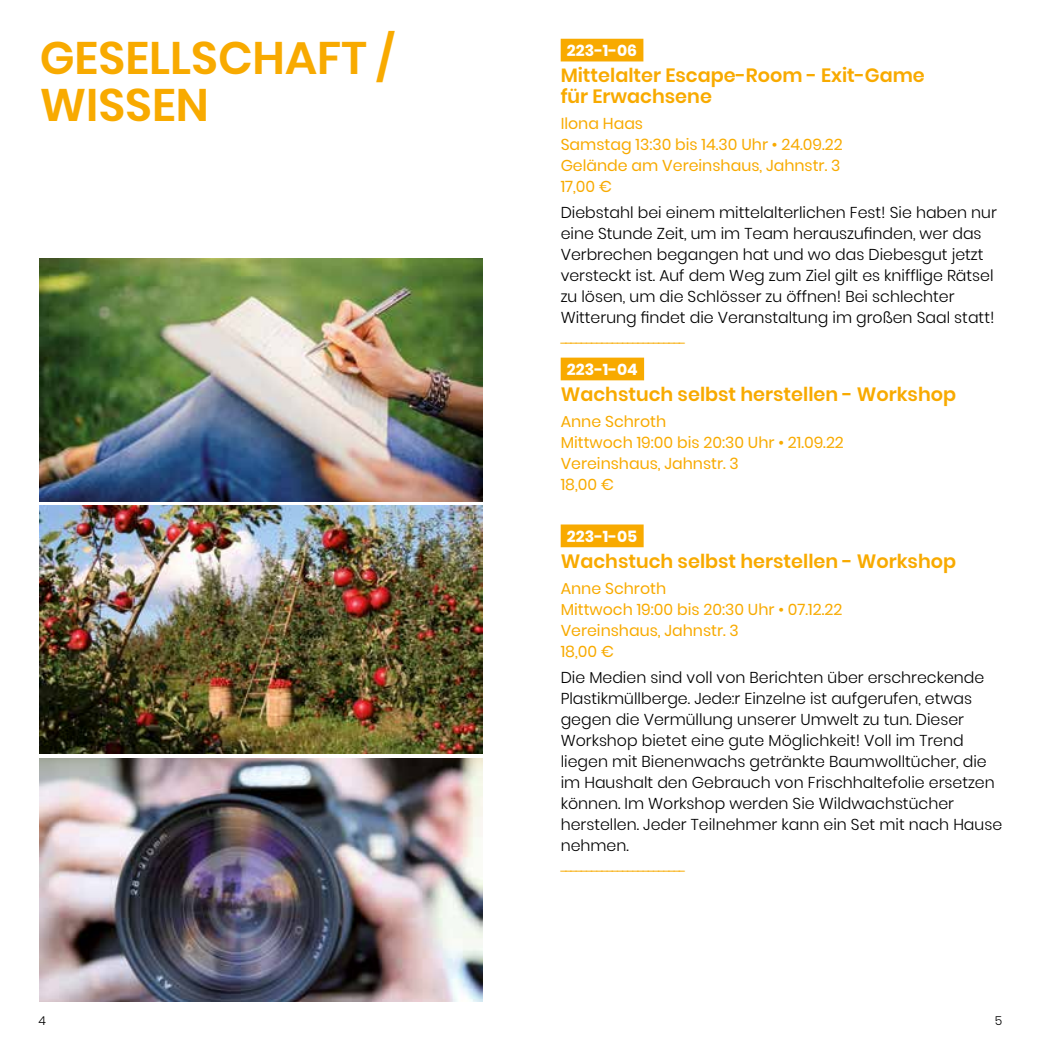
<style>
.page{position:relative;width:1042px;height:1042px;background:#fff}
.page>*{position:absolute;margin:0;border:0;box-sizing:border-box;transform-origin:0 0}
.t1{font:600 45.5px/46.9px "Poppins";color:#f8aa00}
.t2{font:600 19.25px/21px "Poppins";color:#f8aa00}
.t3{font:300 15.75px/21px "Poppins";color:#000}
.t4{font:15.75px/21px "Poppins";color:#f8aa00}
.t5{font:300 15.75px "Poppins";color:#f8aa00}
.t6{font:700 15.75px "Poppins";color:#fff}
.t7{font:300 12.25px "Poppins";color:#000}
</style>
<div class="page">
<img style="left:40px;top:758px;width:442px;height:244px">
<img style="left:40px;top:506px;width:442px;height:248px">
<img style="left:40px;top:258px;width:442px;height:243px">
<div style="left:561px;top:39px;width:82px;height:22px;background:#f8aa00"></div>
<div style="left:561px;top:358px;width:83px;height:22px;background:#f8aa00"></div>
<div style="left:561px;top:524px;width:82px;height:23px;background:#f8aa00"></div>
<h1 class="t1" style="left:40px;top:35px;width:356px">GESELLSCHAFT /<br>WISSEN</h1>
<p class="t6" style="left:567px;top:42px;width:72px">223-1-06</p>
<p class="t2" style="left:561px;top:65px;width:366px">Mittelalter Escape-Room - Exit-Game für Erwachsene</p>
<p class="t4" style="left:561px;top:113px;width:283px">Ilona Haas<br>Samstag 13:30 bis 14.30 Uhr • 24.09.22<br>Gelände am Vereinshaus, Jahnstr. 3<br>17,00 €</p>
<p class="t3" style="left:561px;top:202px;width:438px">Diebstahl bei einem mittelalterlichen Fest! Sie haben nur eine Stunde Zeit, um im Team herauszufinden, wer das Verbrechen begangen hat und wo das Diebesgut jetzt versteckt ist. Auf dem Weg zum Ziel gilt es knifflige Rätsel zu lösen, um die Schlösser zu öffnen! Bei schlechter Witterung findet die Veranstaltung im großen Saal statt!</p>
<p class="t5" style="left:561px;top:334px;width:127px">------------------------</p>
<p class="t6" style="left:567px;top:360px;width:72px">223-1-04</p>
<p class="t2" style="left:561px;top:384px;width:397px">Wachstuch selbst herstellen - Workshop</p>
<p class="t4" style="left:561px;top:411px;width:285px">Anne Schroth<br>Mittwoch 19:00 bis 20:30 Uhr • 21.09.22<br>Vereinshaus, Jahnstr. 3<br>18,00 €</p>
<p class="t6" style="left:567px;top:527px;width:72px">223-1-05</p>
<p class="t2" style="left:561px;top:551px;width:397px">Wachstuch selbst herstellen - Workshop</p>
<p class="t4" style="left:561px;top:578px;width:283px">Anne Schroth<br>Mittwoch 19:00 bis 20:30 Uhr • 07.12.22<br>Vereinshaus, Jahnstr. 3<br>18,00 €</p>
<p class="t3" style="left:561px;top:667px;width:443px">Die Medien sind voll von Berichten über erschreckende Plastikmüllberge. Jede:r Einzelne ist aufgerufen, etwas gegen die Vermüllung unserer Umwelt zu tun. Dieser Workshop bietet eine gute Möglichkeit! Voll im Trend liegen mit Bienenwachs getränkte Baumwolltücher, die im Haushalt den Gebrauch von Frischhaltefolie ersetzen können. Im Workshop werden Sie Wildwachstücher herstellen. Jeder Teilnehmer kann ein Set mit nach Hause nehmen.</p>
<p class="t5" style="left:561px;top:862px;width:127px">------------------------</p>
<p class="t7" style="left:38px;top:1013px;width:9px">4</p>
<p class="t7" style="left:995px;top:1013px;width:9px">5</p>
</div>
